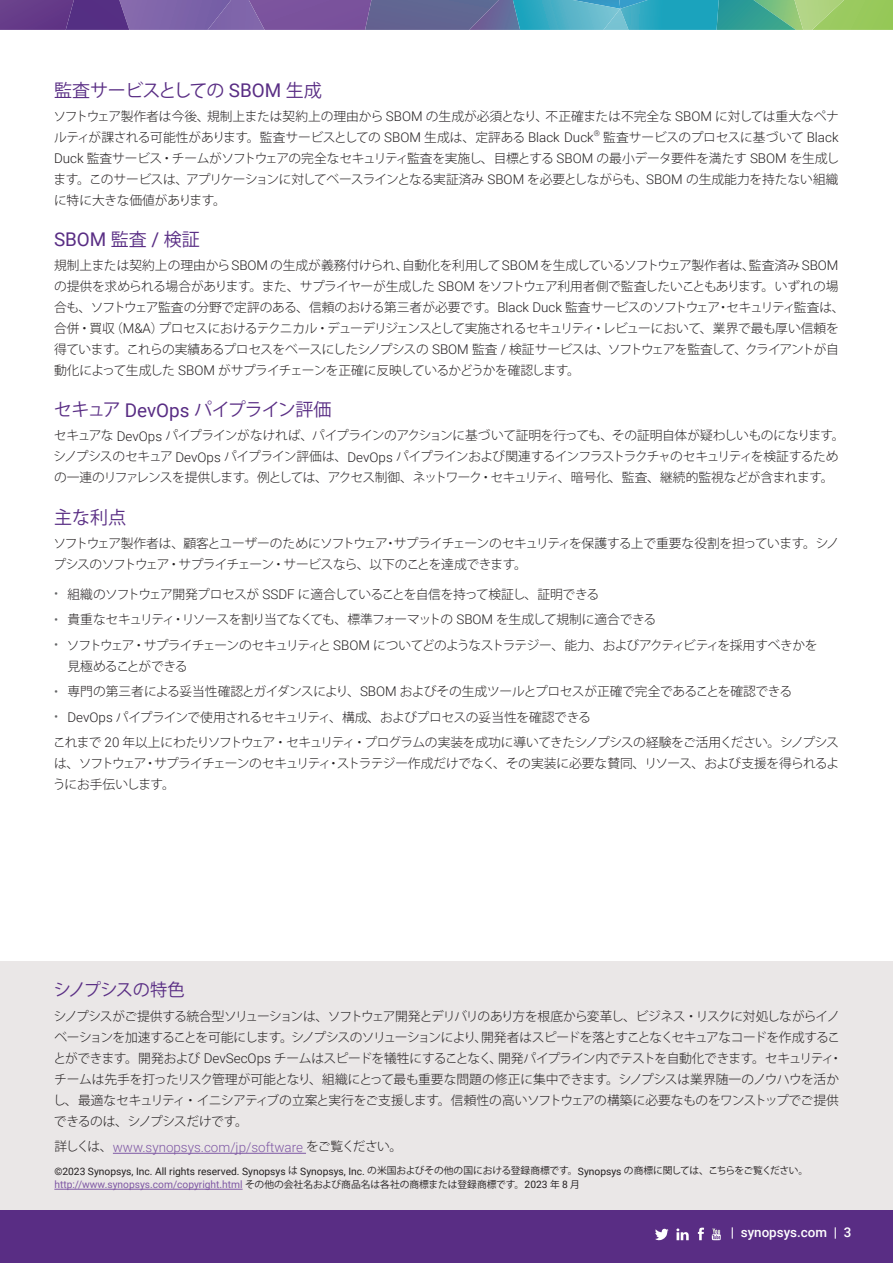
<style>
.page{position:relative;width:893px;height:1263px;background:#fff}
.page>*{position:absolute;margin:0;border:0;box-sizing:border-box;transform-origin:0 0}
.t1{font:18.9px "Roboto";color:#592d84}
.t2{font:18px "Koz Go Pro";letter-spacing:-.02em;color:#592d84}
.t3{font:18px "Koz Go Pro";letter-spacing:-.06em;color:#592d84}
.t4{font:17.25px "Koz Go Pro";letter-spacing:-.03em;color:#592d84}
.t5{font:300 13.35px "Roboto";color:#7f58a4}
.t6{font:500 13.35px "Roboto";color:#fff}
.t7{font:300 12.75px/21px "Koz Go Pro";letter-spacing:-.04em;color:#231f20}
.t8{font:300 12.75px/21px "Koz Go Pro";letter-spacing:-.01em;color:#231f20}
.t9{font:300 12.75px/21px "Koz Go Pro";letter-spacing:-.06em;color:#231f20}
.t10{font:300 12.75px "Koz Go Pro";letter-spacing:-.02em;color:#231f20}
.t11{font:9.75px/13.5px "Koz Go Pro";color:#231f20}
.t12{font:300 7.8px "Roboto";color:#231f20}
.s1{font-family:"Roboto";font-size:18.9px}
.s2{font-family:"Roboto";font-size:13.35px}
.s3{font-family:"Koz Go Pro";font-size:18px}
.s4{font-family:"Roboto";color:#626365}
.s5{font-family:"Koz Go Pro";font-size:12.75px;color:#231f20}
.s6{font-family:"Roboto";font-size:10.2px}
.s7{font-family:"Roboto";font-size:10.2px;color:#7f58a4}
</style>
<div class="page">
<div style="left:0;top:1209px;width:893px;height:54px;background:#592d84"></div>
<svg style="left:0;top:0;width:893px;height:30px;background:#647d9c"></svg>
<svg style="left:655px;top:1228px;width:13px;height:12px"></svg>
<svg style="left:698px;top:1227px;width:6px;height:13px"></svg>
<svg style="left:712px;top:1228px;width:9px;height:12px"></svg>
<svg style="left:676px;top:1228px;width:13px;height:12px"></svg>
<div style="left:0;top:961px;width:893px;height:248px;background:#eae7e7"></div>
<hr style="left:113px;top:1153px;width:193px;height:1px;background:#7f58a4">
<hr style="left:54px;top:1189px;width:189px;height:1px;background:#7f58a4">
<h2 class="t2" style="left:54px;top:79px;width:269px">監査サービスとしての <span class="s1">SBOM</span> 生成</h2>
<p class="t8" style="left:53px;top:106px;width:787px">ソフトウェア製作者は今後、規制上または契約上の理由から <span class="s2">SBOM</span> の生成が必須となり、不正確または不完全な <span class="s2">SBOM</span> に対しては重大なペナルティが課される可能性があります。監査サービスとしての <span class="s2">SBOM</span> 生成は、定評ある <span class="s2">Black Duck</span></p>
<p class="t12" style="left:594px;top:127px;width:8px">®</p>
<p class="t7" style="left:53px;top:127px;width:787px;text-align:justify;text-indent:550px">監査サービスのプロセスに基づいて <span class="s2">Black Duck</span> 監査サービス・チームがソフトウェアの完全なセキュリティ監査を実施し、目標とする <span class="s2">SBOM</span> の最小データ要件を満たす <span class="s2">SBOM</span> を生成します。このサービスは、アプリケーションに対してベースラインとなる実証済み <span class="s2">SBOM</span> を必要としながらも、<span class="s2">SBOM</span> の生成能力を持たない組織に特に大きな価値があります。</p>
<h1 class="t1" style="left:54px;top:226px;width:147px">SBOM <span class="s3">監査</span> / <span class="s3">検証</span></h1>
<p class="t7" style="left:54px;top:255px;width:792px">規制上または契約上の理由から<span class="s2">SBOM</span>の生成が義務付けられ、自動化を利用して<span class="s2">SBOM</span>を生成しているソフトウェア製作者は、監査済み<span class="s2">SBOM</span>の提供を求められる場合があります。また、サプライヤーが生成した <span class="s2">SBOM</span> をソフトウェア利用者側で監査したいこともあります。いずれの場合も、ソフトウェア監査の分野で定評のある、信頼のおける第三者が必要です。<span class="s2">Black Duck</span> 監査サービスのソフトウェア・セキュリティ監査は、合併・買収（<span class="s2">M&amp;A</span>）プロセスにおけるテクニカル・デューデリジェンスとして実施されるセキュリティ・レビューにおいて、業界で最も厚い信頼を得ています。これらの実績あるプロセスをベースにしたシノプシスの <span class="s2">SBOM</span> 監査 <span class="s2">/</span> 検証サービスは、ソフトウェアを監査して、クライアントが自動化によって生成した <span class="s2">SBOM</span> がサプライチェーンを正確に反映しているかどうかを確認します。</p>
<h2 class="t3" style="left:54px;top:398px;width:279px">セキュア <span class="s1">DevOps</span> パイプライン評価</h2>
<p class="t7" style="left:54px;top:425px;width:792px">セキュアな <span class="s2">DevOps</span> パイプラインがなければ、パイプラインのアクションに基づいて証明を行っても、その証明自体が疑わしいものになります。シノプシスのセキュア <span class="s2">DevOps</span> パイプライン評価は、<span class="s2">DevOps</span> パイプラインおよび関連するインフラストラクチャのセキュリティを検証するための一連のリファレンスを提供します。例としては、アクセス制御、ネットワーク・セキュリティ、暗号化、監査、継続的監視などが含まれます。</p>
<h2 class="t2" style="left:54px;top:505px;width:73px">主な利点</h2>
<p class="t7" style="left:53px;top:532px;width:787px">ソフトウェア製作者は、顧客とユーザーのためにソフトウェア・サプライチェーンのセキュリティを保護する上で重要な役割を担っています。シノプシスのソフトウェア・サプライチェーン・サービスなら、以下のことを達成できます。</p>
<p class="t7" style="left:54px;top:583px;width:547px"><span class="s4">•</span> 組織のソフトウェア開発プロセスが <span class="s2">SSDF</span> に適合していることを自信を持って検証し、証明できる</p>
<p class="t7" style="left:54px;top:609px;width:604px"><span class="s4">•</span> 貴重なセキュリティ・リソースを割り当てなくても、標準フォーマットの <span class="s2">SBOM</span> を生成して規制に適合できる</p>
<p class="t9" style="left:68px;top:634px;width:752px;text-indent:-13px"><span class="s4">•</span> ソフトウェア・サプライチェーンのセキュリティと <span class="s2">SBOM</span> についてどのようなストラテジー、能力、およびアクティビティを採用すべきかを見極めることができる</p>
<p class="t10" style="left:54px;top:683px;width:740px"><span class="s4">•</span> 専門の第三者による妥当性確認とガイダンスにより、<span class="s2">SBOM</span> およびその生成ツールとプロセスが正確で完全であることを確認できる</p>
<p class="t7" style="left:53px;top:704px;width:787px;line-height:25.5px"><span class="s4">•</span> <span class="s2">DevOps</span> パイプラインで使用されるセキュリティ、構成、およびプロセスの妥当性を確認できる<br>これまで <span class="s2">20</span> 年以上にわたりソフトウェア・セキュリティ・プログラムの実装を成功に導いてきたシノプシスの経験をご活用ください。シノプシス</p>
<p class="t7" style="left:53px;top:753px;width:788px">は、ソフトウェア・サプライチェーンのセキュリティ・ストラテジー作成だけでなく、その実装に必要な賛同、リソース、および支援を得られるようにお手伝いします。</p>
<h3 class="t4" style="left:54px;top:979px;width:132px">シノプシスの特色</h3>
<p class="t7" style="left:53px;top:1006px;width:791px">シノプシスがご提供する統合型ソリューションは、ソフトウェア開発とデリバリのあり方を根底から変革し、ビジネス・リスクに対処しながらイノベーションを加速することを可能にします。シノプシスのソリューションにより、開発者はスピードを落とすことなくセキュアなコードを作成することができます。開発および <span class="s2">DevSecOps</span> チームはスピードを犠牲にすることなく、開発パイプライン内でテストを自動化できます。セキュリティ・チームは先手を打ったリスク管理が可能となり、組織にとって最も重要な問題の修正に集中できます。シノプシスは業界随一のノウハウを活かし、最適なセキュリティ・イニシアティブの立案と実行をご支援します。信頼性の高いソフトウェアの構築に必要なものをワンストップでご提供できるのは、シノプシスだけです。</p>
<p class="t5" style="left:54px;top:1137px;width:349px"><span class="s5">詳しくは、</span>www.synopsys.com/jp/software <span class="s5">をご覧ください。</span></p>
<p class="t11" style="left:54px;top:1164px;width:755px"><span class="s6">©2023 Synopsys, Inc. All rights reserved. Synopsys</span> は <span class="s6">Synopsys, Inc.</span> の米国およびその他の国における登録商標です。<span class="s6">Synopsys</span> の商標に関しては、こちらをご覧ください。<span class="s7">http://www.synopsys.com/copyright.html</span> その他の会社名および商品名は各社の商標または登録商標です。<span class="s6">2023</span> 年 <span class="s6">8</span> 月</p>
<p class="t6" style="left:731px;top:1223px;width:122px">| synopsys.com | 3</p>
</div>
